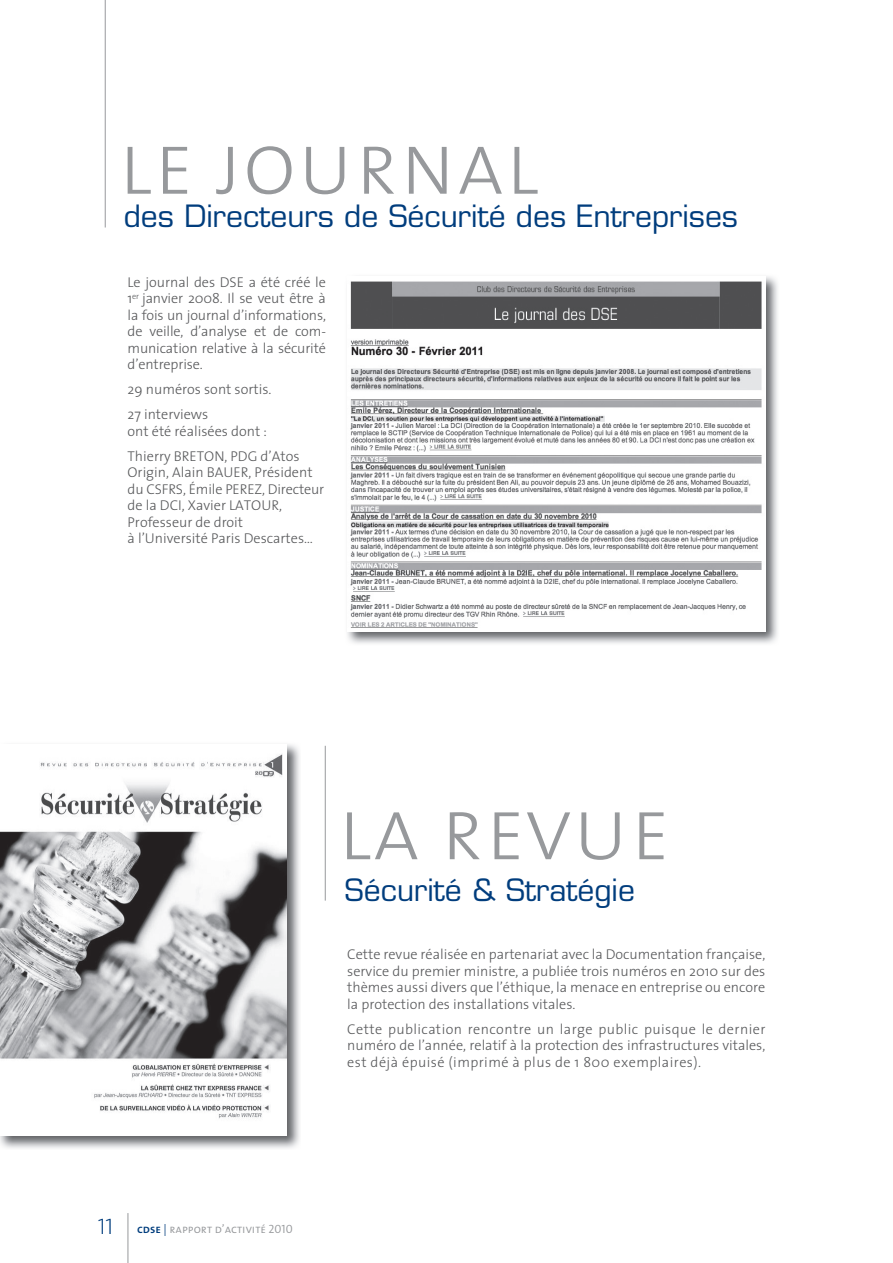
<style>
.page{position:relative;width:893px;height:1263px;background:#fff}
.page>*{position:absolute;margin:0;border:0;box-sizing:border-box;transform-origin:0 0}
.t1{font:90px "The Mix Extra Light Caps";color:#97999c}
.t2{font:30px "Eurostile";color:#013d7d}
.t3{font:300 14.25px/16.5px "The Sans";color:#57585a;text-align:justify}
.t4{font:12px "The Mix Semi Light Caps";color:#97999c}
.s1{font-family:"The Mix Extra Light Caps";font-size:22.5px;color:#013d7d}
.s2{font-family:"The Mix Semi Bold Caps";color:#013d7d}
.s3{color:#013d7d}
</style>
<div class="page">
<hr style="left:128px;top:1213px;width:1px;height:50px;background:#97999c">
<hr style="left:105px;top:0;width:1px;height:227px;background:#97999c">
<img style="left:0;top:744px;width:300px;height:405px">
<img style="left:0;top:744px;width:287px;height:391px">
<hr style="left:325px;top:746px;width:1px;height:155px;background:#97999c">
<img style="left:347px;top:276px;width:431px;height:368px">
<img style="left:347px;top:276px;width:418px;height:356px">
<h1 class="t1" style="left:118px;top:110px;width:424px">le journal</h1>
<h2 class="t2" style="left:124px;top:204px;width:616px">des Directeurs de Sécurité des Entreprises</h2>
<p class="t3" style="left:128px;top:275px;width:200px">Le journal des DSE a été créé le 1<sup>er</sup> janvier 2008. Il se veut être à la fois un journal d’informations, de veille, d’analyse et de com&shy;munication relative à la sécurité d’entreprise.</p>
<p class="t3" style="left:128px;top:378px;width:145px;line-height:25px">29 numéros sont sortis.<br>27 interviews</p>
<p class="t3" style="left:128px;top:420px;width:173px;line-height:25px">ont été réalisées dont :<br>Thierry BRETON, PDG d’Atos</p>
<p class="t3" style="left:128px;top:466px;width:198px;text-align:left">Origin, Alain BAUER, Président du CSFRS, Émile PEREZ, Directeur de la DCI, Xavier LATOUR,<br>Professeur de droit<br>à l’Université Paris Descartes…</p>
<h1 class="t1" style="left:337px;top:775px;width:335px">la revue</h1>
<h2 class="t2" style="left:345px;top:878px;width:292px">Sécurité &amp; Stratégie</h2>
<p class="t3" style="left:347px;top:948px;width:420px">Cette revue réalisée en partenariat avec la Documentation française, service du premier ministre, a publiée trois numéros en 2010 sur des thèmes aussi divers que l’éthique, la menace en entreprise ou encore la protection des installations vitales.</p>
<p class="t3" style="left:347px;top:1022px;width:420px">Cette publication rencontre un large public puisque le dernier numéro de l’année, relatif à la protection des infrastructures vitales, est déjà épuisé (imprimé à plus de 1 800 exemplaires).</p>
<p class="t4" style="left:98px;top:1222px;width:196px"><span class="s1">11</span> <span class="s2">cdse</span> <span class="s3">|</span> rapport d’activité 2010</p>
</div>
